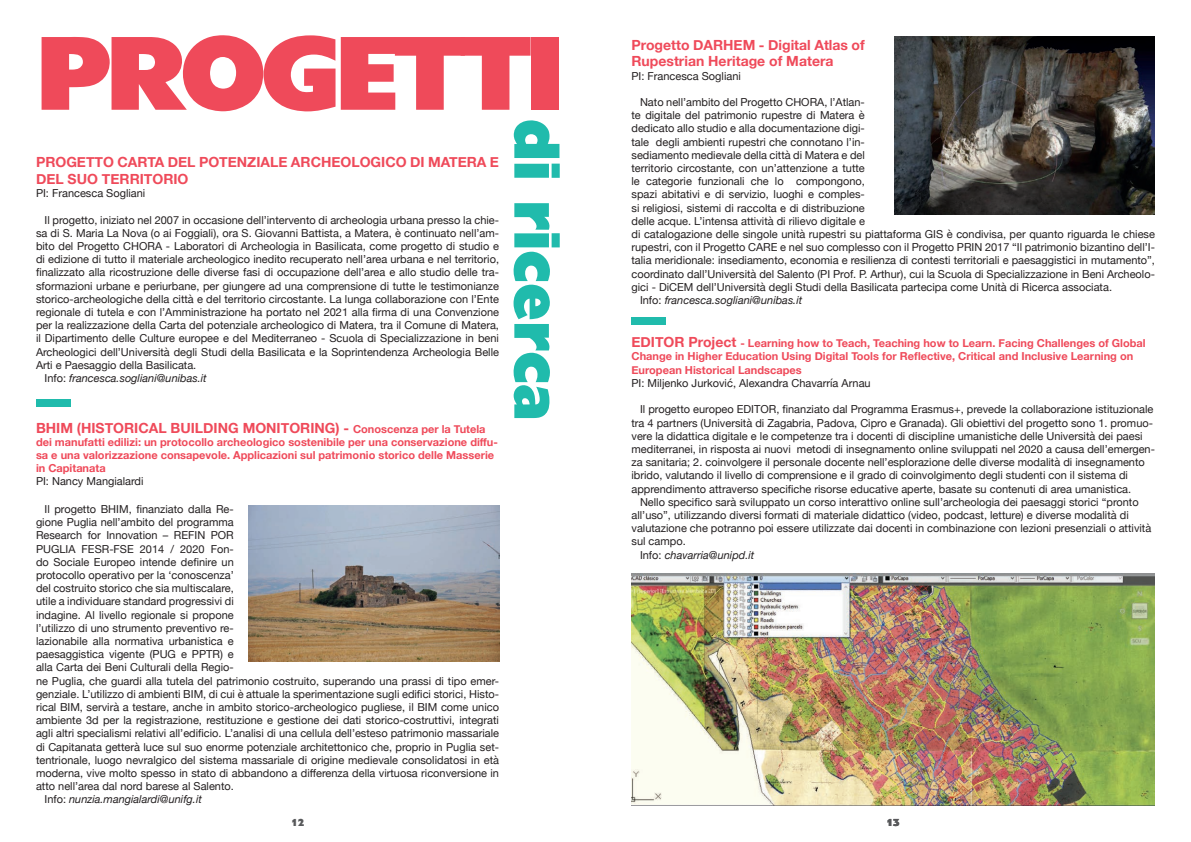
<style>
.page{position:relative;width:1191px;height:842px;background:#fff}
.page>*{position:absolute;margin:0;border:0;box-sizing:border-box;transform-origin:0 0}
.t1{font:103px "Granby Elephant BQ";letter-spacing:-.05em;color:#ef4a5a}
.t2{font:63px "Granby Elephant BQ";color:#20bbac}
.t3{font:700 14px/16.8px "Helvetica Neue";color:#ef4a5a}
.t4{font:11px/13.2px "Helvetica Neue";color:#231f20}
.t5{font:700 11px/13.2px "Helvetica Neue";color:#ef4a5a}
.t6{font:italic 11px "Helvetica Neue";color:#231f20}
.t7{font:10px "Granby Elephant BQ";color:#58595b}
.s1{font-style:normal}
.s2{font-size:11px}
.s3{font-size:14px}
</style>
<div class="page">
<div style="left:36px;top:399px;width:35px;height:8px;background:#20bbac"></div>
<img style="left:248px;top:505px;width:251px;height:157px">
<img style="left:894px;top:36px;width:261px;height:179px">
<div style="left:631px;top:317px;width:35px;height:8px;background:#20bbac"></div>
<img style="left:631px;top:574px;width:524px;height:232px">
<h1 class="t1" style="left:36px;top:7px;width:530px">PROGETTI</h1>
<p class="t3" style="left:36px;top:154px;width:464px">PROGETTO CARTA DEL POTENZIALE ARCHEOLOGICO DI MATERA E<br>DEL SUO TERRITORIO</p>
<p class="t4" style="left:36px;top:187px;width:111px">PI: Francesca Sogliani</p>
<p class="t4" style="left:45px;top:214px;width:456px">Il progetto, iniziato nel 2007 in occasione dell’intervento di archeologia urbana presso la chie-</p>
<p class="t4" style="left:36px;top:227px;width:464px">sa di S. Maria La Nova (o ai Foggiali), ora S. Giovanni Battista, a Matera, è continuato nell’am-</p>
<p class="t4" style="left:36px;top:240px;width:464px">bito del Progetto CHORA - Laboratori di Archeologia in Basilicata, come progetto di studio e</p>
<p class="t4" style="left:36px;top:253px;width:464px">di edizione di tutto il materiale archeologico inedito recuperato nell’area urbana e nel territorio,</p>
<p class="t4" style="left:36px;top:267px;width:464px">finalizzato alla ricostruzione delle diverse fasi di occupazione dell’area e allo studio delle tra-</p>
<p class="t4" style="left:36px;top:280px;width:464px">sformazioni urbane e periurbane, per giungere ad una comprensione di tutte le testimonianze</p>
<p class="t4" style="left:36px;top:293px;width:464px">storico-archeologiche della città e del territorio circostante. La lunga collaborazione con l’Ente</p>
<p class="t4" style="left:36px;top:306px;width:464px">regionale di tutela e con l’Amministrazione ha portato nel 2021 alla firma di una Convenzione</p>
<p class="t4" style="left:36px;top:319px;width:464px">per la realizzazione della Carta del potenziale archeologico di Matera, tra il Comune di Matera,</p>
<p class="t4" style="left:36px;top:333px;width:464px">il Dipartimento delle Culture europee e del Mediterraneo - Scuola di Specializzazione in beni</p>
<p class="t4" style="left:36px;top:346px;width:464px">Archeologici dell’Università degli Studi della Basilicata e la Soprintendenza Archeologia Belle</p>
<p class="t4" style="left:36px;top:359px;width:162px">Arti e Paesaggio della Basilicata.</p>
<p class="t6" style="left:45px;top:370px;width:164px"><span class="s1">Info:</span> francesca.sogliani@unibas.it</p>
<p class="t3" style="left:36px;top:419px;width:451px">BHIM (HISTORICAL BUILDING MONITORING) - <span class="s2">Conoscenza per la Tutela</span></p>
<p class="t5" style="left:36px;top:435px;width:463px">dei manufatti edilizi: un protocollo archeologico sostenibile per una conservazione diffu&shy;sa e una valorizzazione consapevole. Applicazioni sul patrimonio storico delle Masserie in Capitanata</p>
<p class="t4" style="left:36px;top:475px;width:109px">PI: Nancy Mangialardi</p>
<p class="t4" style="left:45px;top:503px;width:191px">Il progetto BHIM, finanziato dalla Re-</p>
<p class="t4" style="left:36px;top:516px;width:199px">gione Puglia nell’ambito del programma</p>
<p class="t4" style="left:36px;top:529px;width:199px">Research for Innovation – REFIN POR</p>
<p class="t4" style="left:36px;top:543px;width:199px">PUGLIA FESR-FSE 2014 / 2020 Fon-</p>
<p class="t4" style="left:36px;top:556px;width:199px">do Sociale Europeo intende definire un</p>
<p class="t4" style="left:36px;top:569px;width:199px">protocollo operativo per la ‘conoscenza’</p>
<p class="t4" style="left:36px;top:582px;width:199px">del costruito storico che sia multiscalare,</p>
<p class="t4" style="left:36px;top:595px;width:199px">utile a individuare standard progressivi di</p>
<p class="t4" style="left:36px;top:609px;width:199px">indagine. Al livello regionale si propone</p>
<p class="t4" style="left:36px;top:622px;width:199px">l’utilizzo di uno strumento preventivo re-</p>
<p class="t4" style="left:36px;top:635px;width:199px">lazionabile alla normativa urbanistica e</p>
<p class="t4" style="left:36px;top:648px;width:199px">paesaggistica vigente (PUG e PPTR) e</p>
<p class="t4" style="left:36px;top:661px;width:199px">alla Carta dei Beni Culturali della Regio-</p>
<p class="t4" style="left:36px;top:675px;width:464px">ne Puglia, che guardi alla tutela del patrimonio costruito, superando una prassi di tipo emer-</p>
<p class="t4" style="left:36px;top:688px;width:464px">genziale. L’utilizzo di ambienti BIM, di cui è attuale la sperimentazione sugli edifici storici, Histo-</p>
<p class="t4" style="left:36px;top:701px;width:464px">rical BIM, servirà a testare, anche in ambito storico-archeologico pugliese, il BIM come unico</p>
<p class="t4" style="left:36px;top:714px;width:464px">ambiente 3d per la registrazione, restituzione e gestione dei dati storico-costruttivi, integrati</p>
<p class="t4" style="left:36px;top:727px;width:464px">agli altri specialismi relativi all’edificio. L’analisi di una cellula dell’esteso patrimonio massariale</p>
<p class="t4" style="left:36px;top:741px;width:464px">di Capitanata getterà luce sul suo enorme potenziale architettonico che, proprio in Puglia set-</p>
<p class="t4" style="left:36px;top:754px;width:464px">tentrionale, luogo nevralgico del sistema massariale di origine medievale consolidatosi in età</p>
<p class="t4" style="left:36px;top:767px;width:464px">moderna, vive molto spesso in stato di abbandono a differenza della virtuosa riconversione in</p>
<p class="t4" style="left:36px;top:780px;width:199px">atto nell’area dal nord barese al Salento.</p>
<p class="t6" style="left:45px;top:791px;width:159px"><span class="s1">Info:</span> nunzia.mangialardi@unifg.it</p>
<p class="t7" style="left:291px;top:816px;width:15px">12</p>
<h2 class="t2" style="left:577px;top:119px;width:303px;rotate:90deg">di ricerca</h2>
<p class="t3" style="left:631px;top:37px;width:235px">Progetto DARHEM - Digital Atlas of<br>Rupestrian Heritage of Matera</p>
<p class="t4" style="left:631px;top:70px;width:111px">PI: Francesca Sogliani</p>
<p class="t4" style="left:640px;top:96px;width:226px">Nato nell’ambito del Progetto CHORA, l’Atlan-</p>
<p class="t4" style="left:631px;top:109px;width:235px">te digitale del patrimonio rupestre di Matera è</p>
<p class="t4" style="left:631px;top:123px;width:235px">dedicato allo studio e alla documentazione digi-</p>
<p class="t4" style="left:631px;top:136px;width:235px">tale degli ambienti rupestri che connotano l’in-</p>
<p class="t4" style="left:631px;top:149px;width:235px">sediamento medievale della città di Matera e del</p>
<p class="t4" style="left:631px;top:162px;width:235px">territorio circostante, con un’attenzione a tutte</p>
<p class="t4" style="left:631px;top:175px;width:235px">le categorie funzionali che lo compongono,</p>
<p class="t4" style="left:631px;top:189px;width:235px">spazi abitativi e di servizio, luoghi e comples-</p>
<p class="t4" style="left:631px;top:202px;width:235px">si religiosi, sistemi di raccolta e di distribuzione</p>
<p class="t4" style="left:631px;top:215px;width:235px">delle acque. L’intensa attività di rilievo digitale e</p>
<p class="t4" style="left:631px;top:228px;width:525px">di catalogazione delle singole unità rupestri su piattaforma GIS è condivisa, per quanto riguarda le chiese</p>
<p class="t4" style="left:631px;top:241px;width:525px">rupestri, con il Progetto CARE e nel suo complesso con il Progetto PRIN 2017 “Il patrimonio bizantino dell’I-</p>
<p class="t4" style="left:631px;top:255px;width:525px">talia meridionale: insediamento, economia e resilienza di contesti territoriali e paesaggistici in mutamento”,</p>
<p class="t4" style="left:631px;top:268px;width:525px">coordinato dall’Università del Salento (PI Prof. P. Arthur), cui la Scuola di Specializzazione in Beni Archeolo-</p>
<p class="t4" style="left:631px;top:281px;width:482px">gici - DiCEM dell’Università degli Studi della Basilicata partecipa come Unità di Ricerca associata.</p>
<p class="t6" style="left:640px;top:292px;width:164px"><span class="s1">Info:</span> francesca.sogliani@unibas.it</p>
<p class="t5" style="left:631px;top:337px;width:515px"><span class="s3">EDITOR Project</span> - Learning how to Teach, Teaching how to Learn. Facing Challenges of Global<br>Change in Higher Education Using Digital Tools for Reflective, Critical and Inclusive Learning on<br>European Historical Landscapes</p>
<p class="t4" style="left:631px;top:377px;width:241px">PI: Miljenko Jurković, Alexandra Chavarría Arnau</p>
<p class="t4" style="left:631px;top:403px;width:525px;text-indent:9px">Il progetto europeo EDITOR, finanziato dal Programma Erasmus+, prevede la collaborazione istituzionale tra 4 partners (Università di Zagabria, Padova, Cipro e Granada). Gli obiettivi del progetto sono 1. promuo&shy;vere la didattica digitale e le competenze tra i docenti di discipline umanistiche delle Università dei paesi mediterranei, in risposta ai nuovi metodi di insegnamento online sviluppati nel 2020 a causa dell’emergen&shy;za sanitaria; 2. coinvolgere il personale docente nell’esplorazione delle diverse modalità di insegnamento ibrido, valutando il livello di comprensione e il grado di coinvolgimento degli studenti con il sistema di apprendimento attraverso specifiche risorse educative aperte, basate su contenuti di area umanistica.</p>
<p class="t4" style="left:640px;top:496px;width:500px">Nello specifico sarà sviluppato un corso interattivo online sull’archeologia dei paesaggi storici “pronto</p>
<p class="t4" style="left:631px;top:509px;width:499px">all’uso”, utilizzando diversi formati di materiale didattico (video, podcast, letture) e diverse modalità di</p>
<p class="t4" style="left:631px;top:522px;width:521px">valutazione che potranno poi essere utilizzate dai docenti in combinazione con lezioni presenziali o attività</p>
<p class="t4" style="left:631px;top:535px;width:56px">sul campo.</p>
<p class="t6" style="left:640px;top:547px;width:116px"><span class="s1">Info:</span> chavarria@unipd.it</p>
<p class="t7" style="left:886px;top:816px;width:15px">13</p>
</div>
